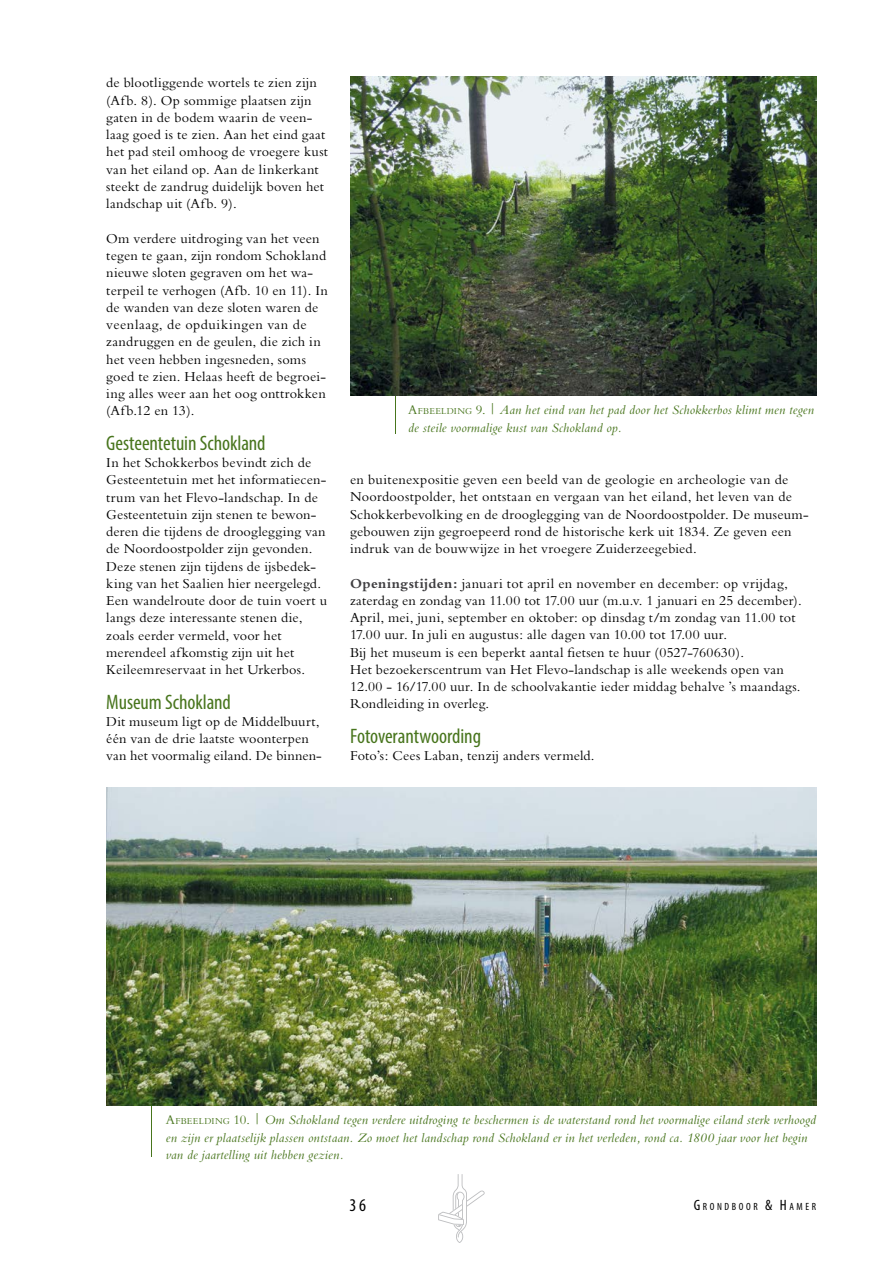
<style>
.page{position:relative;width:893px;height:1263px;background:#fff}
.page>*{position:absolute;margin:0;border:0;box-sizing:border-box;transform-origin:0 0}
.t1{font:condensed 21px "Myriad Pro";letter-spacing:-.005em;color:#48751d}
.t2{font:condensed 18px "Myriad Pro";color:#000}
.t3{font:14.25px/17.2px "M Bembo";letter-spacing:.01em;color:#000}
.t4{font:italic 13.5px/17.2px "M Bembo";letter-spacing:.01em;color:#48751d}
.t5{font:condensed 10.5px "Myriad Pro";letter-spacing:.245em;color:#000}
.s1{font-style:normal}
.s2{font-style:normal;font-size:9.45px}
.s3{font-weight:700;color:#3e3d40}
.s4{font-size:15px}
</style>
<div class="page">
<svg style="left:438px;top:1174px;width:47px;height:69px"></svg>
<hr style="left:151px;top:1092px;width:1px;height:65px;background:#48751d">
<hr style="left:395px;top:389px;width:1px;height:44px;background:#48751d">
<img style="left:350px;top:77px;width:466px;height:318px">
<img style="left:106px;top:788px;width:710px;height:317px">
<p class="t3" style="left:106px;top:74px;width:223px">de blootliggende wortels te zien zijn (Afb. 8). Op sommige plaatsen zijn gaten in de bodem waarin de veen&shy;laag goed is te zien. Aan het eind gaat het pad steil omhoog de vroegere kust van het eiland op. Aan de linkerkant steekt de zandrug duidelijk boven het landschap uit (Afb. 9).</p>
<p class="t3" style="left:106px;top:230px;width:223px">Om verdere uitdroging van het veen tegen te gaan, zijn rondom Schokland nieuwe sloten gegraven om het wa&shy;terpeil te verhogen (Afb. 10 en 11). In de wanden van deze sloten waren de veenlaag, de opduikingen van de zandruggen en de geulen, die zich in het veen hebben ingesneden, soms goed te zien. Helaas heeft de begroei&shy;ing alles weer aan het oog onttrokken (Afb.12 en 13).</p>
<h1 class="t1" style="left:106px;top:430px;width:161px">Gesteentetuin Schokland</h1>
<p class="t3" style="left:106px;top:454px;width:222px">In het Schokkerbos bevindt zich de Gesteentetuin met het informatiecen&shy;trum van het Flevo-landschap. In de Gesteentetuin zijn stenen te bewon&shy;deren die tijdens de drooglegging van de Noordoostpolder zijn gevonden.<br>Deze stenen zijn tijdens de ijsbedek&shy;king van het Saalien hier neergelegd.<br>Een wandelroute door de tuin voert u langs deze interessante stenen die, zoals eerder vermeld, voor het merendeel afkomstig zijn uit het Keileemreservaat in het Urkerbos.</p>
<h1 class="t1" style="left:106px;top:689px;width:126px">Museum Schokland</h1>
<p class="t3" style="left:106px;top:713px;width:217px">Dit museum ligt op de Middelbuurt, één van de drie laatste woonterpen van het voormalig eiland. De binnen-</p>
<p class="t4" style="left:408px;top:402px;width:407px"><span class="s1">A</span><span class="s2">FBEELDING</span> <span class="s1">9. |</span> Aan het eind van het pad door het Schokkerbos klimt men tegen de steile voormalige kust van Schokland op.</p>
<p class="t3" style="left:350px;top:471px;width:460px">en buitenexpositie geven een beeld van de geologie en archeologie van de Noordoostpolder, het ontstaan en vergaan van het eiland, het leven van de Schokkerbevolking en de drooglegging van de Noordoostpolder. De museum&shy;gebouwen zijn gegroepeerd rond de historische kerk uit 1834. Ze geven een indruk van de bouwwijze in het vroegere Zuiderzeegebied.</p>
<p class="t3" style="left:350px;top:574px;width:453px"><span class="s3">Openingstijden:</span> januari tot april en november en december: op vrijdag, zaterdag en zondag van 11.00 tot 17.00 uur (m.u.v. 1 januari en 25 december).<br>April, mei, juni, september en oktober: op dinsdag t/m zondag van 11.00 tot 17.00 uur. In juli en augustus: alle dagen van 10.00 tot 17.00 uur.<br>Bij het museum is een beperkt aantal fietsen te huur (0527-760630).<br>Het bezoekerscentrum van Het Flevo-landschap is alle weekends open van 12.00 - 16/17.00 uur. In de schoolvakantie ieder middag behalve ’s maandags.<br>Rondleiding in overleg.</p>
<h1 class="t1" style="left:350px;top:723px;width:132px">Fotoverantwoording</h1>
<p class="t3" style="left:350px;top:747px;width:246px">Foto’s: Cees Laban, tenzij anders vermeld.</p>
<p class="t4" style="left:166px;top:1111px;width:652px"><span class="s1">A</span><span class="s2">FBEELDING</span> <span class="s1">10. |</span> Om Schokland tegen verdere uitdroging te beschermen is de waterstand rond het voormalige eiland sterk verhoogd en zijn er plaatselijk plassen ontstaan. Zo moet het landschap rond Schokland er in het verleden, rond ca. 1800 jaar voor het begin van de jaartelling uit hebben gezien.</p>
<p class="t2" style="left:350px;top:1194px;width:18px">036</p>
<p class="t5" style="left:694px;top:1200px;width:124px"><span class="s4">G</span>RONDBOOR <span class="s4">&amp; H</span>AMER</p>
</div>
